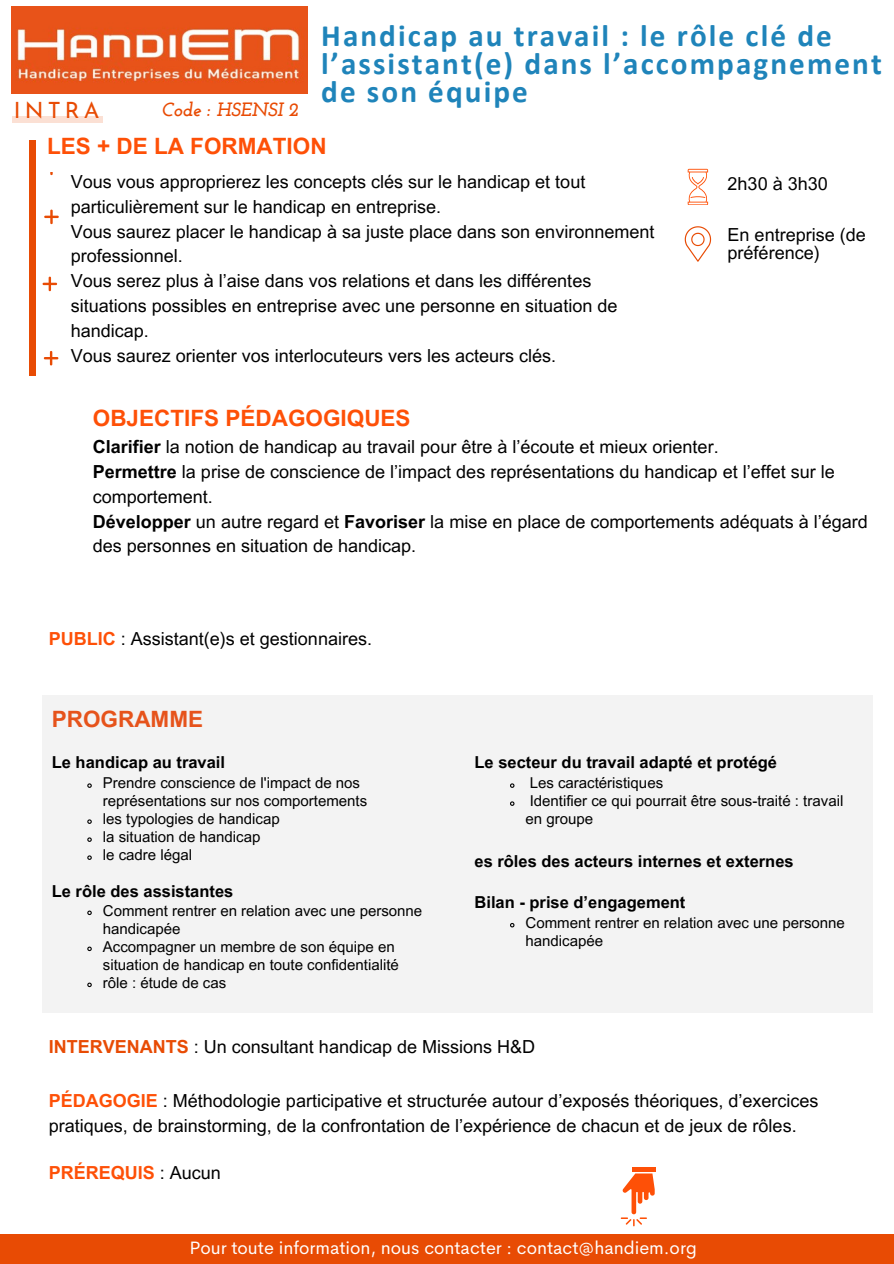
<style>
.page{position:relative;width:894px;height:1264px;background:#fff}
.page>*{position:absolute;margin:0;border:0;box-sizing:border-box;transform-origin:0 0}
.t1{font:700 31.2px/27.8px "Calibri";letter-spacing:.07em;color:#1f84ba}
.t2{font:700 22.5px "Arial MT Pro";color:#fe5007}
.t3{font:700 22.5px "Arial MT Pro";color:#e6531b}
.t4{font:22.35px "Josefin Sans";letter-spacing:.19em;color:#e84b04}
.t5{font:italic 700 19.2px "Josefin Slab";color:#e84b04}
.t6{font:18px/24.8px "Arial MT Pro";color:#000}
.t7{font:18px "Cerebri Sans";color:#fff}
.t8{font:700 18px "Arial MT Pro";color:#fe5007}
.t9{font:700 16.5px "Arial MT Pro";color:#000}
.t10{font:15px/18px "Arial MT Pro";color:#000}
.s1{font-weight:700}
.s2{font-weight:700;color:#fe5007}
.s3{font-weight:700;color:#e84b04}
.s4{font-weight:400;color:#000}
</style>
<div class="page">
<div style="left:0;top:1234px;width:893px;height:29px;background:#e84b04"></div>
<div style="left:12px;top:117px;width:91px;height:6px;background:#fbe0d4"></div>
<img style="left:12px;top:6px;width:295px;height:88px">
<svg style="left:684px;top:226px;width:27px;height:35px"></svg>
<div style="left:42px;top:695px;width:419px;height:318px;background:#f3f3f3"></div>
<div style="left:461px;top:695px;width:411px;height:318px;background:#f3f3f3"></div>
<svg style="left:87px;top:783px;width:5px;height:5px"></svg>
<svg style="left:87px;top:819px;width:5px;height:5px"></svg>
<svg style="left:87px;top:837px;width:5px;height:5px"></svg>
<svg style="left:87px;top:855px;width:5px;height:5px"></svg>
<svg style="left:87px;top:910px;width:5px;height:5px"></svg>
<svg style="left:87px;top:946px;width:5px;height:5px"></svg>
<svg style="left:87px;top:982px;width:5px;height:5px"></svg>
<svg style="left:510px;top:783px;width:5px;height:5px"></svg>
<svg style="left:510px;top:801px;width:5px;height:5px"></svg>
<svg style="left:510px;top:923px;width:5px;height:5px"></svg>
<svg style="left:687px;top:169px;width:22px;height:36px"></svg>
<div style="left:29px;top:141px;width:7px;height:235px;background:#e84b04"></div>
<svg style="left:44px;top:210px;width:15px;height:14px"></svg>
<svg style="left:43px;top:277px;width:14px;height:14px"></svg>
<div style="left:631px;top:1166px;width:24px;height:5px;background:#fe5007"></div>
<svg style="left:620px;top:1173px;width:34px;height:53px"></svg>
<svg style="left:44px;top:351px;width:14px;height:14px"></svg>
<p class="t1" style="left:321px;top:25px;width:562px">Handicap au travail : le rôle clé de l’assistant(e) dans l’accompagnement de son équipe</p>
<p class="t4" style="left:14px;top:102px;width:87px">INTRA</p>
<p class="t2" style="left:47px;top:138px;width:281px">LES + DE LA FORMATION</p>
<p class="t5" style="left:161px;top:101px;width:138px">Code : HSENSI 2</p>
<p class="t6" style="left:71px;top:172px;width:516px">Vous vous approprierez les concepts clés sur le handicap et tout particulièrement sur le handicap en entreprise.</p>
<p class="t6" style="left:71px;top:221px;width:585px">Vous saurez placer le handicap à sa juste place dans son environnement professionnel.</p>
<p class="t6" style="left:71px;top:271px;width:548px">Vous serez plus à l’aise dans vos relations et dans les différentes situations possibles en entreprise avec une personne en situation de handicap.</p>
<p class="t6" style="left:71px;top:345px;width:487px">Vous saurez orienter vos interlocuteurs vers les acteurs clés.</p>
<p class="t6" style="left:727px;top:174px;width:102px">2h30 à 3h30</p>
<p class="t6" style="left:727px;top:227px;width:140px;line-height:18px">En entreprise (de préférence)</p>
<p class="t2" style="left:93px;top:410px;width:319px">OBJECTIFS PÉDAGOGIQUES</p>
<p class="t6" style="left:93px;top:437px;width:627px"><span class="s1">Clarifier</span> la notion de handicap au travail pour être à l’écoute et mieux orienter.</p>
<p class="t6" style="left:93px;top:462px;width:743px"><span class="s1">Permettre</span> la prise de conscience de l’impact des représentations du handicap et l’effet sur le comportement.</p>
<p class="t6" style="left:93px;top:511px;width:776px"><span class="s1">Développer</span> un autre regard et <span class="s1">Favoriser</span> la mise en place de comportements adéquats à l’égard des personnes en situation de handicap.</p>
<p class="t6" style="left:49px;top:628px;width:325px"><span class="s2">PUBLIC</span> : Assistant(e)s et gestionnaires.</p>
<p class="t3" style="left:52px;top:711px;width:153px">PROGRAMME</p>
<p class="t9" style="left:52px;top:756px;width:175px">Le handicap au travail</p>
<p class="t10" style="left:103px;top:776px;width:266px">Prendre conscience de l'impact de nos représentations sur nos comportements</p>
<p class="t10" style="left:103px;top:812px;width:178px">les typologies de handicap</p>
<p class="t10" style="left:103px;top:830px;width:159px">la situation de handicap</p>
<p class="t10" style="left:103px;top:848px;width:91px">le cadre légal</p>
<p class="t9" style="left:52px;top:884px;width:183px">Le rôle des assistantes</p>
<p class="t10" style="left:103px;top:903px;width:321px">Comment rentrer en relation avec une personne handicapée</p>
<p class="t10" style="left:103px;top:939px;width:297px">Accompagner un membre de son équipe en situation de handicap en toute confidentialité</p>
<p class="t10" style="left:103px;top:975px;width:125px">rôle : étude de cas</p>
<p class="t9" style="left:474px;top:756px;width:304px">Le secteur du travail adapté et protégé</p>
<p class="t10" style="left:529px;top:776px;width:135px">Les caractéristiques</p>
<p class="t10" style="left:525px;top:794px;width:319px">Identifier ce qui pourrait être sous-traité : travail en groupe</p>
<p class="t9" style="left:474px;top:855px;width:320px">es rôles des acteurs internes et externes</p>
<p class="t9" style="left:474px;top:895px;width:212px">Bilan - prise d’engagement</p>
<p class="t10" style="left:525px;top:915px;width:321px">Comment rentrer en relation avec une personne handicapée</p>
<p class="t6" style="left:49px;top:1036px;width:488px"><span class="s3">INTERVENANTS</span> : Un consultant handicap de Missions H&amp;D</p>
<p class="t6" style="left:49px;top:1090px;width:771px"><span class="s2">PÉDAGOGIE</span> : Méthodologie participative et structurée autour d’exposés théoriques, d’exercices pratiques, de brainstorming, de la confrontation de l’expérience de chacun et de jeux de rôles.</p>
<p class="t8" style="left:49px;top:1166px;width:174px">PRÉREQUIS <span class="s4">: Aucun</span></p>
<p class="t7" style="left:189px;top:1236px;width:509px">Pour toute information, nous contacter : contact@handiem.org</p>
</div>
